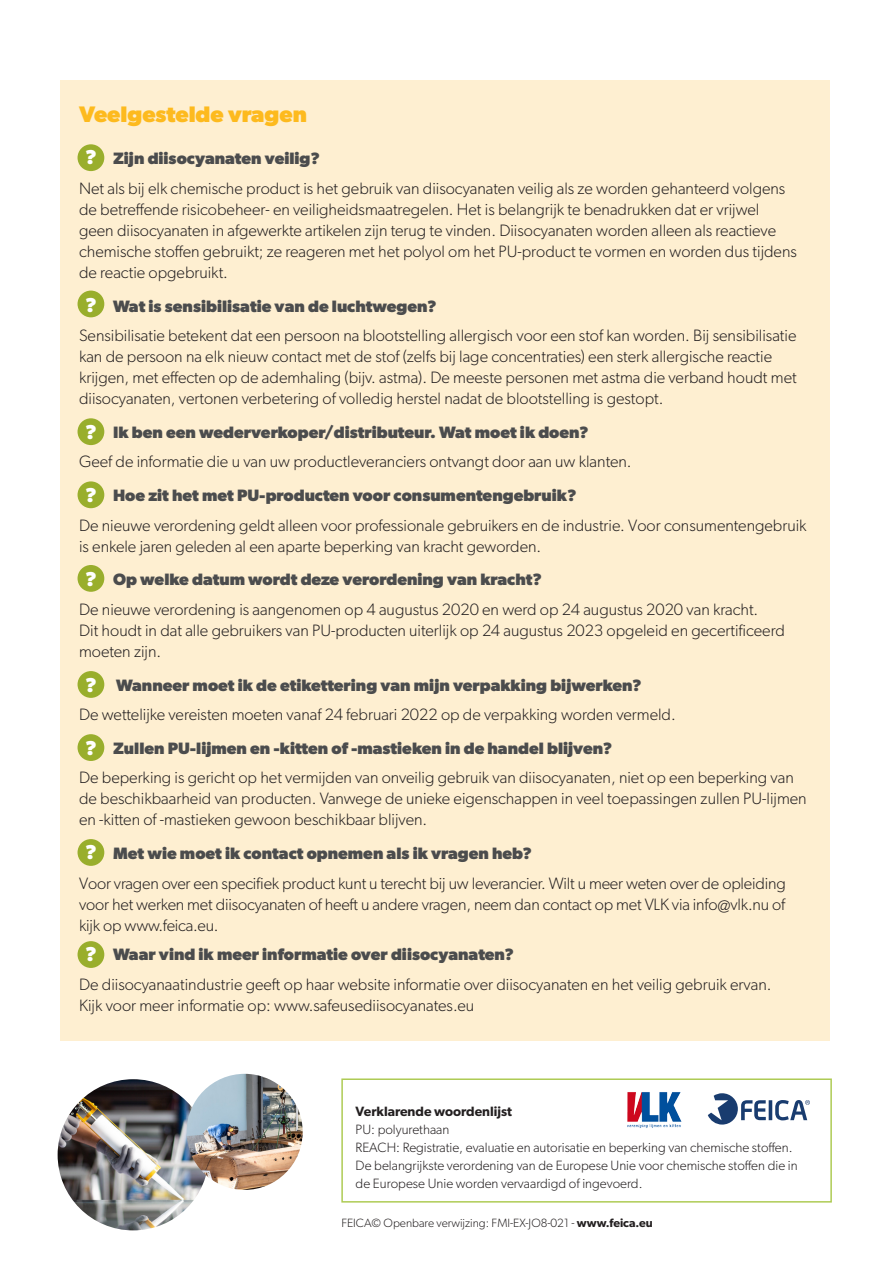
<style>
.page{position:relative;width:893px;height:1263px;background:#fff}
.page>*{position:absolute;margin:0;border:0;box-sizing:border-box;transform-origin:0 0}
.t1{font:700 22.5px "Gibson";color:#fdba1e}
.t2{font:700 20.25px "Gibson";color:#fff}
.t3{font:300 16.5px/21px "Gibson";color:#231f20}
.t4{font:700 16.5px "Gibson";color:#4b4c4d}
.t5{font:300 13.5px/18px "Gibson";color:#231f20}
.t6{font:600 13.5px "Gibson";color:#231f20}
.t7{font:300 12px "Gibson";color:#231f20}
.s1{font-weight:600}
</style>
<div class="page">
<div style="left:60px;top:80px;width:770px;height:960px;background:#feefd1"></div>
<div style="left:341px;top:1078px;width:491px;height:124px;border:2px solid #aecb54"></div>
<svg style="left:708px;top:1093px;width:102px;height:31px"></svg>
<img style="left:58px;top:1079px;width:151px;height:151px;border-radius:76px">
<div style="left:78px;top:144px;width:26px;height:27px;background:#99ae2c;border-radius:50%"></div>
<div style="left:78px;top:291px;width:26px;height:26px;background:#99ae2c;border-radius:50%"></div>
<div style="left:78px;top:418px;width:26px;height:27px;background:#99ae2c;border-radius:50%"></div>
<div style="left:78px;top:565px;width:26px;height:27px;background:#99ae2c;border-radius:50%"></div>
<div style="left:78px;top:481px;width:26px;height:27px;background:#99ae2c;border-radius:50%"></div>
<div style="left:78px;top:671px;width:26px;height:27px;background:#99ae2c;border-radius:50%"></div>
<div style="left:78px;top:734px;width:26px;height:27px;background:#99ae2c;border-radius:50%"></div>
<div style="left:78px;top:839px;width:26px;height:27px;background:#99ae2c;border-radius:50%"></div>
<div style="left:78px;top:941px;width:26px;height:27px;background:#99ae2c;border-radius:50%"></div>
<img style="left:187px;top:1074px;width:116px;height:116px;border-radius:58px">
<img style="left:627px;top:1092px;width:55px;height:36px">
<p class="t1" style="left:79px;top:101px;width:229px">Veelgestelde vragen</p>
<p class="t4" style="left:113px;top:149px;width:208px">Zijn diisocyanaten veilig?</p>
<p class="t3" style="left:79px;top:177px;width:719px">Net als bij elk chemische product is het gebruik van diisocyanaten veilig als ze worden gehanteerd volgens de betreffende risicobeheer- en veiligheidsmaatregelen. Het is belangrijk te benadrukken dat er vrijwel geen diisocyanaten in afgewerkte artikelen zijn terug te vinden. Diisocyanaten worden alleen als reactieve chemische stoffen gebruikt; ze reageren met het polyol om het PU-product te vormen en worden dus tijdens de reactie opgebruikt.</p>
<p class="t4" style="left:113px;top:296px;width:325px">Wat is sensibilisatie van de luchtwegen?</p>
<p class="t3" style="left:79px;top:325px;width:719px">Sensibilisatie betekent dat een persoon na blootstelling allergisch voor een stof kan worden. Bij sensibilisatie kan de persoon na elk nieuw contact met de stof (zelfs bij lage concentraties) een sterk allergische reactie krijgen, met effecten op de ademhaling (bijv. astma). De meeste personen met astma die verband houdt met diisocyanaten, vertonen verbetering of volledig herstel nadat de blootstelling is gestopt.</p>
<p class="t4" style="left:113px;top:422px;width:477px">Ik ben een wederverkoper/distributeur. Wat moet ik doen?</p>
<p class="t3" style="left:79px;top:451px;width:554px">Geef de informatie die u van uw productleveranciers ontvangt door aan uw klanten.</p>
<p class="t4" style="left:113px;top:486px;width:465px">Hoe zit het met PU-producten voor consumentengebruik?</p>
<p class="t3" style="left:79px;top:514px;width:729px">De nieuwe verordening geldt alleen voor professionale gebruikers en de industrie. Voor consumentengebruik is enkele jaren geleden al een aparte beperking van kracht geworden.</p>
<p class="t4" style="left:113px;top:570px;width:430px">Op welke datum wordt deze verordening van kracht?</p>
<p class="t3" style="left:79px;top:598px;width:707px">De nieuwe verordening is aangenomen op 4 augustus 2020 en werd op 24 augustus 2020 van kracht.<br>Dit houdt in dat alle gebruikers van PU-producten uiterlijk op 24 augustus 2023 opgeleid en gecertificeerd moeten zijn.</p>
<p class="t4" style="left:116px;top:675px;width:527px">Wanneer moet ik de etikettering van mijn verpakking bijwerken?</p>
<p class="t3" style="left:79px;top:704px;width:598px">De wettelijke vereisten moeten vanaf 24 februari 2022 op de verpakking worden vermeld.</p>
<p class="t4" style="left:113px;top:738px;width:501px">Zullen PU-lijmen en -kitten of -mastieken in de handel blijven?</p>
<p class="t3" style="left:79px;top:767px;width:729px">De beperking is gericht op het vermijden van onveilig gebruik van diisocyanaten, niet op een beperking van de beschikbaarheid van producten. Vanwege de unieke eigenschappen in veel toepassingen zullen PU-lijmen en -kitten of -mastieken gewoon beschikbaar blijven.</p>
<p class="t4" style="left:113px;top:844px;width:420px">Met wie moet ik contact opnemen als ik vragen heb?</p>
<p class="t3" style="left:79px;top:872px;width:708px;text-align:justify">Voor vragen over een specifiek product kunt u terecht bij uw leverancier. Wilt u meer weten over de opleiding voor het werken met diisocyanaten of heeft u andere vragen, neem dan contact op met VLK via info@vlk.nu of kijk op www.feica.eu.</p>
<p class="t4" style="left:113px;top:945px;width:402px">Waar vind ik meer informatie over diisocyanaten?</p>
<p class="t3" style="left:79px;top:973px;width:694px">De diisocyanaatindustrie geeft op haar website informatie over diisocyanaten en het veilig gebruik ervan.<br>Kijk voor meer informatie op: www.safeusediisocyanates.eu</p>
<p class="t2" style="left:85px;top:145px;width:13px">?</p>
<p class="t2" style="left:85px;top:292px;width:13px">?</p>
<p class="t2" style="left:85px;top:420px;width:13px">?</p>
<p class="t2" style="left:85px;top:483px;width:13px">?</p>
<p class="t2" style="left:85px;top:567px;width:13px">?</p>
<p class="t2" style="left:85px;top:673px;width:13px">?</p>
<p class="t2" style="left:85px;top:736px;width:13px">?</p>
<p class="t2" style="left:85px;top:840px;width:13px">?</p>
<p class="t2" style="left:85px;top:942px;width:13px">?</p>
<p class="t6" style="left:356px;top:1103px;width:158px">Verklarende woordenlijst</p>
<p class="t5" style="left:356px;top:1120px;width:95px">PU: polyurethaan</p>
<p class="t5" style="left:356px;top:1138px;width:444px">REACH: Registratie, evaluatie en autorisatie en beperking van chemische stoffen.<br>De belangrijkste verordening van de Europese Unie voor chemische stoffen die in de Europese Unie worden vervaardigd of ingevoerd.</p>
<p class="t7" style="left:341px;top:1215px;width:313px">FEICA© Openbare verwijzing: FMI-EX-JO8-021 - <span class="s1">www.feica.eu</span></p>
</div>
